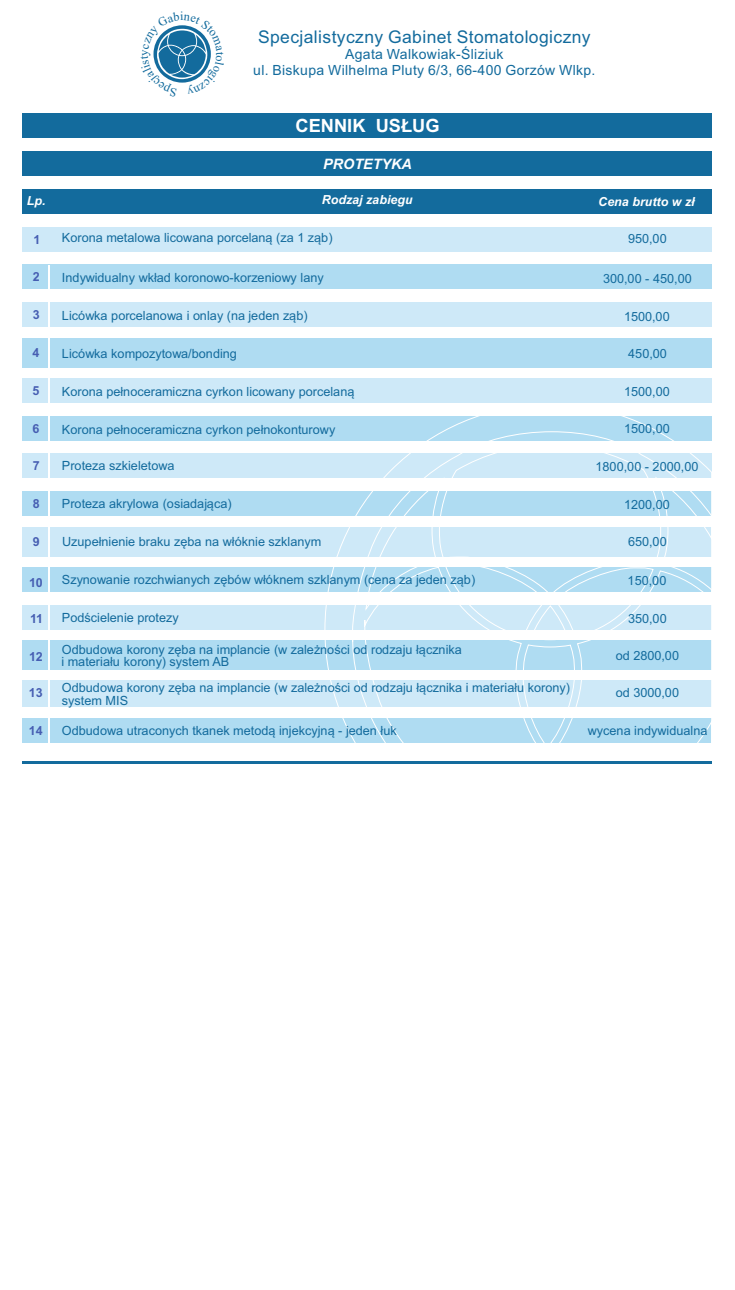
<style>
.page{position:relative;width:735px;height:1290px;background:#fff}
.page>*{position:absolute;margin:0;border:0;box-sizing:border-box;transform-origin:0 0}
.t1{font:700 18.2px "Arial";color:#fff}
.t2{font:17.5px "Arial";letter-spacing:.02em;color:#136b9d}
.t3{font:italic 700 14.35px "Arial";color:#fff}
.t4{font:14px/15.6px "Arial";letter-spacing:.02em;color:#136b9d;text-align:center}
.t5{font:12.6px/12.2px "Arial";color:#136b9d}
.t6{font:italic 700 12.42px "Arial";color:#fff}
.t7{font:700 12.42px "Arial";color:#465eb2}
</style>
<div class="page">
<div style="left:23px;top:718px;width:689px;height:25px;background:#afdcf2"></div>
<div style="left:23px;top:680px;width:689px;height:27px;background:#cee9f8"></div>
<div style="left:23px;top:640px;width:689px;height:30px;background:#afdcf2"></div>
<div style="left:23px;top:605px;width:689px;height:24px;background:#cee9f8"></div>
<div style="left:23px;top:567px;width:689px;height:25px;background:#afdcf2"></div>
<div style="left:23px;top:527px;width:689px;height:29px;background:#cee9f8"></div>
<div style="left:23px;top:491px;width:689px;height:25px;background:#afdcf2"></div>
<div style="left:23px;top:453px;width:689px;height:25px;background:#cee9f8"></div>
<div style="left:23px;top:416px;width:689px;height:24px;background:#afdcf2"></div>
<div style="left:23px;top:378px;width:689px;height:25px;background:#cee9f8"></div>
<div style="left:23px;top:338px;width:689px;height:29px;background:#afdcf2"></div>
<div style="left:23px;top:302px;width:689px;height:25px;background:#cee9f8"></div>
<div style="left:23px;top:264px;width:689px;height:25px;background:#afdcf2"></div>
<div style="left:23px;top:227px;width:689px;height:24px;background:#cee9f8"></div>
<div style="left:23px;top:113px;width:689px;height:25px;background:#136b9d"></div>
<svg style="left:351px;top:431px;width:361px;height:333px"></svg>
<div style="left:23px;top:151px;width:689px;height:25px;background:#136b9d"></div>
<hr style="left:48px;top:266px;width:2px;height:513px;background:#fff">
<div style="left:23px;top:189px;width:689px;height:25px;background:#136b9d"></div>
<hr style="left:22px;top:761px;width:689px;height:3px;background:#136b9d">
<svg style="left:153px;top:25px;width:58px;height:58px"></svg>
<h2 class="t2" style="left:258px;top:30px;width:334px">Specjalistyczny Gabinet Stomatologiczny</h2>
<p class="t4" style="left:253px;top:48px;width:343px">Agata Walkowiak-Śliziuk<br>ul. Biskupa Wilhelma Pluty 6/3, 66-400 Gorzów Wlkp.</p>
<h1 class="t1" style="left:295px;top:119px;width:145px">CENNIK USŁUG</h1>
<p class="t3" style="left:323px;top:158px;width:90px">PROTETYKA</p>
<p class="t6" style="left:27px;top:195px;width:20px">Lp.</p>
<p class="t6" style="left:321px;top:195px;width:92px">Rodzaj zabiegu</p>
<p class="t6" style="left:598px;top:197px;width:98px">Cena brutto w zł</p>
<p class="t7" style="left:33px;top:235px;width:8px">1</p>
<p class="t7" style="left:33px;top:272px;width:8px">2</p>
<p class="t7" style="left:33px;top:310px;width:8px">3</p>
<p class="t7" style="left:33px;top:348px;width:8px">4</p>
<p class="t7" style="left:33px;top:386px;width:8px">5</p>
<p class="t7" style="left:33px;top:423px;width:8px">6</p>
<p class="t7" style="left:33px;top:461px;width:8px">7</p>
<p class="t7" style="left:33px;top:499px;width:8px">8</p>
<p class="t7" style="left:33px;top:537px;width:8px">9</p>
<p class="t7" style="left:29px;top:578px;width:15px">10</p>
<p class="t7" style="left:30px;top:613px;width:15px">11</p>
<p class="t7" style="left:29px;top:652px;width:15px">12</p>
<p class="t7" style="left:29px;top:687px;width:15px">13</p>
<p class="t7" style="left:29px;top:726px;width:15px">14</p>
<p class="t5" style="left:62px;top:233px;width:272px">Korona metalowa licowana porcelaną (za 1 ząb)</p>
<p class="t5" style="left:627px;top:233px;width:40px">950,00</p>
<p class="t5" style="left:62px;top:273px;width:263px">Indywidualny wkład koronowo-korzeniowy lany</p>
<p class="t5" style="left:602px;top:273px;width:90px">300,00 - 450,00</p>
<p class="t5" style="left:62px;top:311px;width:247px">Licówka porcelanowa i onlay (na jeden ząb)</p>
<p class="t5" style="left:623px;top:311px;width:47px">1500,00</p>
<p class="t5" style="left:62px;top:349px;width:176px">Licówka kompozytowa/bonding</p>
<p class="t5" style="left:628px;top:349px;width:40px">450,00</p>
<p class="t5" style="left:62px;top:386px;width:294px">Korona pełnoceramiczna cyrkon licowany porcelaną</p>
<p class="t5" style="left:623px;top:387px;width:47px">1500,00</p>
<p class="t5" style="left:62px;top:425px;width:275px">Korona pełnoceramiczna cyrkon pełnokonturowy</p>
<p class="t5" style="left:623px;top:424px;width:47px">1500,00</p>
<p class="t5" style="left:62px;top:461px;width:114px">Proteza szkieletowa</p>
<p class="t5" style="left:595px;top:461px;width:104px">1800,00 - 2000,00</p>
<p class="t5" style="left:62px;top:499px;width:171px">Proteza akrylowa (osiadająca)</p>
<p class="t5" style="left:623px;top:499px;width:47px">1200,00</p>
<p class="t5" style="left:62px;top:536px;width:261px">Uzupełnienie braku zęba na włóknie szklanym</p>
<p class="t5" style="left:627px;top:537px;width:40px">650,00</p>
<p class="t5" style="left:62px;top:575px;width:414px">Szynowanie rozchwianych zębów włóknem szklanym (cena za jeden ząb)</p>
<p class="t5" style="left:627px;top:575px;width:40px">150,00</p>
<p class="t5" style="left:62px;top:613px;width:118px">Podścielenie protezy</p>
<p class="t5" style="left:627px;top:613px;width:40px">350,00</p>
<p class="t5" style="left:62px;top:644px;width:401px">Odbudowa korony zęba na implancie (w zależności od rodzaju łącznika i materiału korony) system AB</p>
<p class="t5" style="left:615px;top:651px;width:65px">od 2800,00</p>
<p class="t5" style="left:62px;top:683px;width:509px">Odbudowa korony zęba na implancie (w zależności od rodzaju łącznika i materiału korony) system MIS</p>
<p class="t5" style="left:615px;top:688px;width:65px">od 3000,00</p>
<p class="t5" style="left:62px;top:726px;width:336px">Odbudowa utraconych tkanek metodą injekcyjną - jeden łuk</p>
<p class="t5" style="left:587px;top:726px;width:121px">wycena indywidualna</p>
</div>
